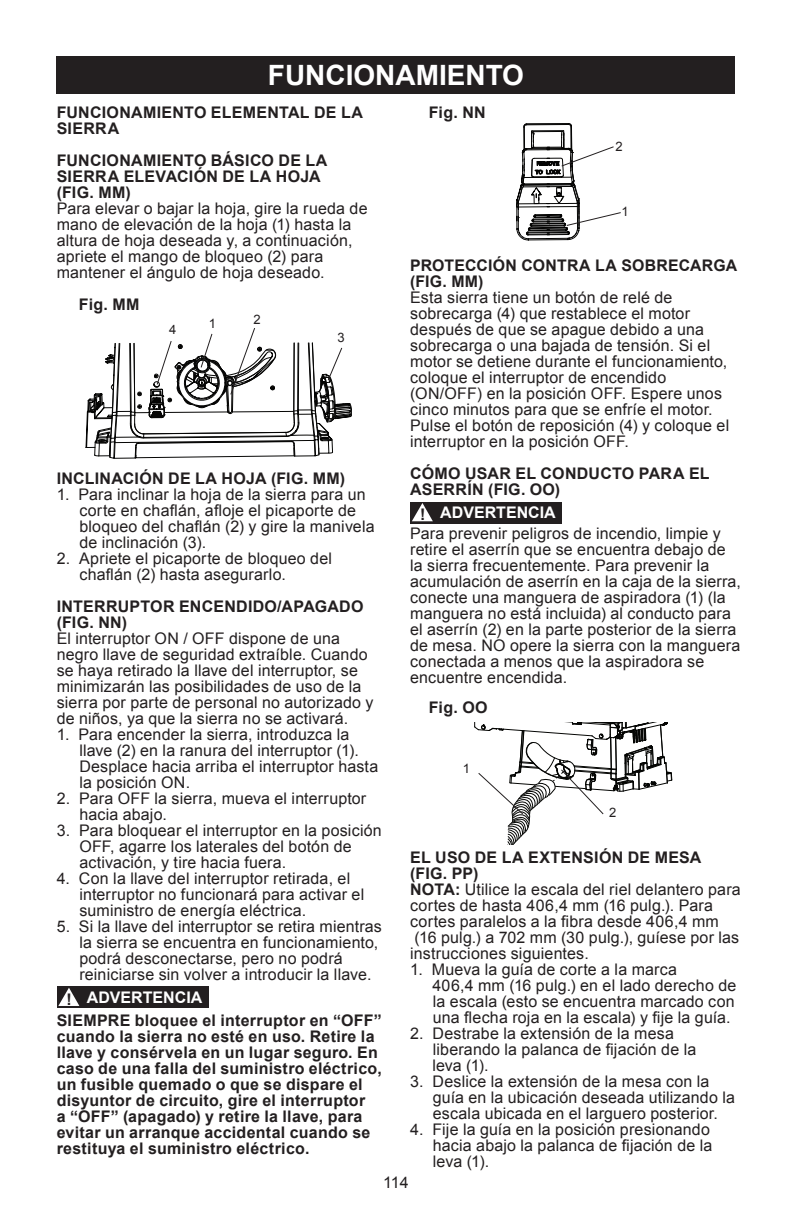
<style>
.page{position:relative;width:792px;height:1224px;background:#fff}
.page>*{position:absolute;margin:0;border:0;box-sizing:border-box;transform-origin:0 0}
.t1{font:700 28px "Arial";color:#fff}
.t2{font:16px/16px "Arial";letter-spacing:.01em;color:#231f20}
.t3{font:700 16px/16px "Arial";letter-spacing:.015em;color:#231f20}
.t4{font:700 16px "Arial";color:#fff}
.t5{font:13px "Arial";color:#231f20}
.s1{color:#231f20}
.s2{font-weight:700}
</style>
<div class="page">
<div style="left:57px;top:57px;width:678px;height:37px;background:#231f20"></div>
<svg style="left:85px;top:328px;width:267px;height:131px"></svg>
<svg style="left:474px;top:722px;width:198px;height:123px"></svg>
<svg style="left:499px;top:56px;width:123px;height:185px"></svg>
<div style="left:57px;top:986px;width:152px;height:22px;background:#231f20"></div>
<svg style="left:58px;top:988px;width:21px;height:18px"></svg>
<div style="left:410px;top:502px;width:152px;height:22px;background:#231f20"></div>
<svg style="left:412px;top:503px;width:21px;height:18px"></svg>
<h1 class="t1" style="left:268px;top:57px;width:258px">FUNCIONAMIENTO</h1>
<p class="t3" style="left:57px;top:105px;width:308px">FUNCIONAMIENTO ELEMENTAL DE LA<br>SIERRA</p>
<p class="t3" style="left:57px;top:153px;width:272px">FUNCIONAMIENTO BÁSICO DE LA<br>SIERRA ELEVACIÓN DE LA HOJA (FIG. MM)</p>
<p class="t2" style="left:57px;top:200px;width:312px">Para elevar o bajar la hoja, gire la rueda de mano de elevación de la hoja (1) hasta la altura de hoja deseada y, a continuación, apriete el mango de bloqueo (2) para mantener el ángulo de hoja deseado.</p>
<p class="t3" style="left:79px;top:297px;width:62px">Fig. MM</p>
<p class="t3" style="left:429px;top:105px;width:58px">Fig. NN</p>
<p class="t5" style="left:616px;top:138px;width:9px">2</p>
<p class="t5" style="left:621px;top:203px;width:9px">1</p>
<p class="t3" style="left:410px;top:258px;width:329px">PROTECCIÓN CONTRA LA SOBRECARGA (FIG. MM)</p>
<p class="t2" style="left:410px;top:290px;width:321px">Esta sierra tiene un botón de relé de sobrecarga (4) que restablece el motor después de que se apague debido a una sobrecarga o una bajada de tensión. Si el motor se detiene durante el funcionamiento, coloque el interruptor de encendido (ON/OFF) en la posición OFF. Espere unos cinco minutos para que se enfríe el motor.<br>Pulse el botón de reposición (4) y coloque el interruptor en la posición OFF.</p>
<p class="t3" style="left:410px;top:466px;width:301px">CÓMO USAR EL CONDUCTO PARA EL<br>ASERRÍN (FIG. OO)</p>
<p class="t2" style="left:410px;top:525px;width:332px">Para prevenir peligros de incendio, limpie y retire el aserrín que se encuentra debajo de la sierra frecuentemente. Para prevenir la acumulación de aserrín en la caja de la sierra, conecte una manguera de aspiradora (1) (la manguera no está incluida) al conducto para el aserrín (2) en la parte posterior de la sierra de mesa. NO opere la sierra con la manguera conectada a menos que la aspiradora se encuentre encendida.</p>
<p class="t3" style="left:429px;top:700px;width:60px">Fig. OO</p>
<p class="t5" style="left:209px;top:315px;width:9px">1</p>
<p class="t5" style="left:253px;top:311px;width:9px">2</p>
<p class="t5" style="left:169px;top:321px;width:9px">4</p>
<p class="t5" style="left:337px;top:329px;width:9px">3</p>
<p class="t3" style="left:57px;top:471px;width:290px">INCLINACIÓN DE LA HOJA (FIG. MM)</p>
<p class="t2" style="left:79px;top:486px;width:297px;text-indent:-23px">1. Para inclinar la hoja de la sierra para un corte en chaflán, afloje el picaporte de bloqueo del chaflán (2) y gire la manivela de inclinación (3).</p>
<p class="t2" style="left:79px;top:550px;width:254px;text-indent:-23px">2. Apriete el picaporte de bloqueo del chaflán (2) hasta asegurarlo.</p>
<p class="t3" style="left:57px;top:599px;width:308px">INTERRUPTOR ENCENDIDO/APAGADO (FIG. NN)</p>
<p class="t2" style="left:57px;top:630px;width:318px">El interruptor ON / OFF dispone de una negro llave de seguridad extraíble. Cuando se haya retirado la llave del interruptor, se minimizarán las posibilidades de uso de la sierra por parte de personal no autorizado y de niños, ya que la sierra no se activará.</p>
<p class="t2" style="left:79px;top:726px;width:300px;text-indent:-23px">1. Para encender la sierra, introduzca la llave (2) en la ranura del interruptor (1).<br>Desplace hacia arriba el interruptor hasta la posición ON.</p>
<p class="t2" style="left:79px;top:790px;width:288px;text-indent:-23px">2. Para OFF la sierra, mueva el interruptor hacia abajo.</p>
<p class="t2" style="left:79px;top:822px;width:304px;text-indent:-23px">3. Para bloquear el interruptor en la posición<br>OFF, agarre los laterales del botón de activación, y tire hacia fuera.</p>
<p class="t2" style="left:79px;top:870px;width:286px;text-indent:-23px">4. Con la llave del interruptor retirada, el interruptor no funcionará para activar el suministro de energía eléctrica.</p>
<p class="t2" style="left:79px;top:918px;width:304px;text-indent:-23px">5. Si la llave del interruptor se retira mientras la sierra se encuentra en funcionamiento, podrá desconectarse, pero no podrá reiniciarse sin volver a introducir la llave.</p>
<p class="t3" style="left:57px;top:1013px;width:327px">SIEMPRE bloquee el interruptor en “OFF” cuando la sierra no esté en uso. Retire la llave y consérvela en un lugar seguro. En caso de una falla del suministro eléctrico, un fusible quemado o que se dispare el disyuntor de circuito, gire el interruptor<br>a “OFF” (apagado) y retire la llave, para evitar un arranque accidental cuando se restituya el suministro eléctrico.</p>
<p class="t4" style="left:420px;top:502px;width:137px"><span class="s1">!</span> ADVERTENCIA</p>
<p class="t5" style="left:463px;top:760px;width:9px">1</p>
<p class="t5" style="left:609px;top:804px;width:9px">2</p>
<p class="t2" style="left:410px;top:849px;width:332px"><span class="s2">EL USO DE LA EXTENSIÓN DE MESA (FIG. PP)<br>NOTA:</span> Utilice la escala del riel delantero para cortes de hasta 406,4 mm (16 pulg.). Para cortes paralelos a la fibra desde 406,4 mm (16 pulg.) a 702 mm (30 pulg.), guíese por las instrucciones siguientes.</p>
<p class="t2" style="left:432px;top:961px;width:305px;text-indent:-22px">1. Mueva la guía de corte a la marca<br>406,4 mm (16 pulg.) en el lado derecho de la escala (esto se encuentra marcado con una flecha roja en la escala) y fije la guía.</p>
<p class="t2" style="left:432px;top:1025px;width:265px;text-indent:-22px">2. Destrabe la extensión de la mesa liberando la palanca de fijación de la leva (1).</p>
<p class="t2" style="left:433px;top:1073px;width:304px;text-indent:-23px">3. Deslice la extensión de la mesa con la guía en la ubicación deseada utilizando la escala ubicada en el larguero posterior.</p>
<p class="t2" style="left:433px;top:1121px;width:281px;text-indent:-23px">4. Fije la guía en la posición presionando hacia abajo la palanca de fijación de la leva (1).</p>
<p class="t4" style="left:67px;top:987px;width:137px"><span class="s1">!</span> ADVERTENCIA</p>
<p class="t2" style="left:383px;top:1174px;width:27px">114</p>
</div>
